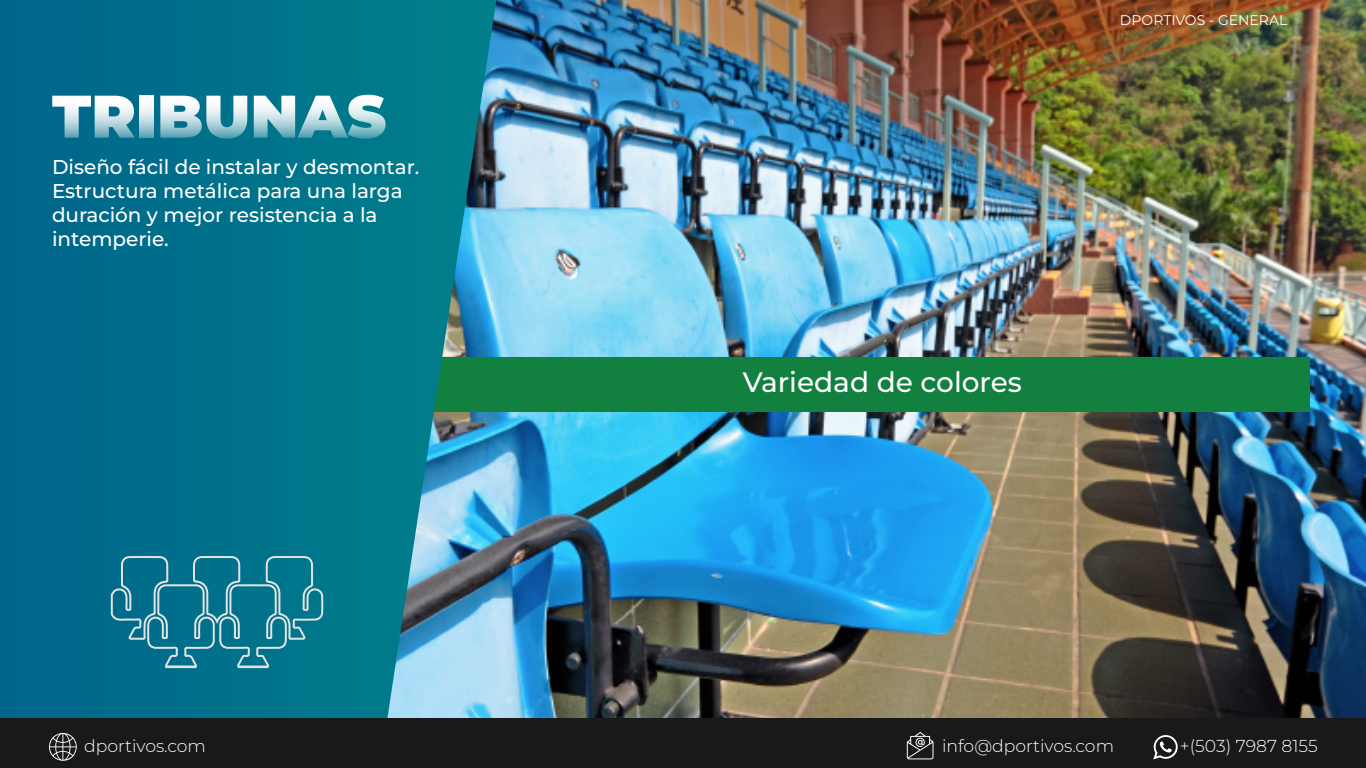
<style>
.page{position:relative;width:1366px;height:768px;background:#fff}
.page>*{position:absolute;margin:0;border:0;box-sizing:border-box;transform-origin:0 0}
.t1{font:500 28px "Montserrat";color:#fff}
.t2{font:500 20px/24px "Montserrat";color:#fff}
.t3{font:300 17.3px "Montserrat";color:#fff}
.t4{font:14px "Montserrat";color:#fff}
</style>
<div class="page">
<img style="left:496px;top:0;width:870px;height:718px">
<div style="left:417px;top:357px;width:893px;height:55px;background:#12803f"></div>
<svg style="left:0;top:0;width:496px;height:718px;background:#1b7f97"></svg>
<div style="left:0;top:718px;width:1366px;height:50px;background:#191919"></div>
<svg style="left:1153px;top:735px;width:25px;height:25px"></svg>
<svg style="left:907px;top:732px;width:27px;height:27px"></svg>
<svg style="left:49px;top:95px;width:337px;height:666px;background:#0d7189"></svg>
<p class="t2" style="left:52px;top:154px;width:369px">Diseño fácil de instalar y desmontar.<br>Estructura metálica para una larga duración y mejor resistencia a la intemperie.</p>
<p class="t4" style="left:1120px;top:11px;width:169px">DPORTIVOS - GENERAL</p>
<h1 class="t1" style="left:743px;top:364px;width:281px">Variedad de colores</h1>
<p class="t3" style="left:84px;top:734px;width:123px">dportivos.com</p>
<p class="t3" style="left:942px;top:734px;width:174px">info@dportivos.com</p>
<p class="t3" style="left:1180px;top:734px;width:139px">+(503) 7987 8155</p>
</div>
